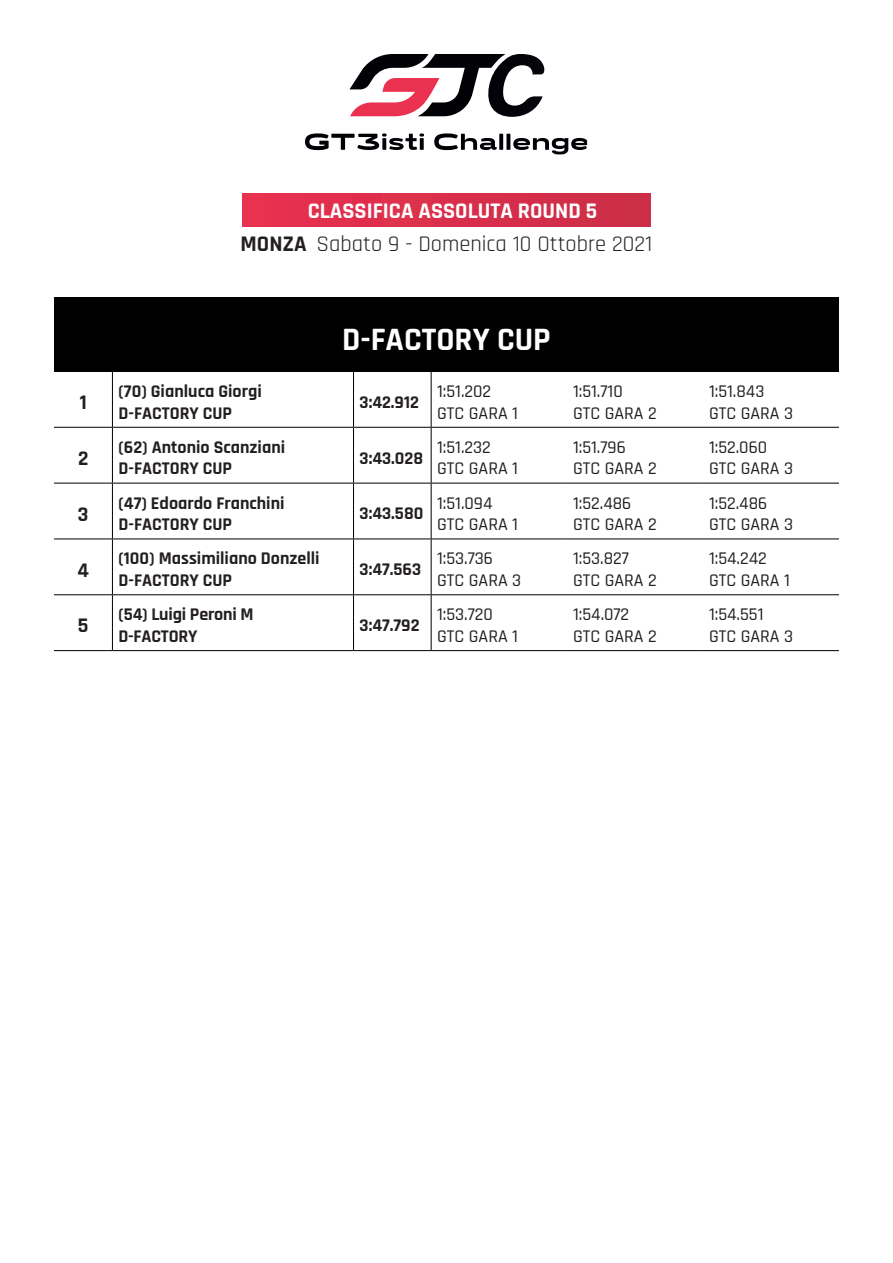
<style>
.page{position:relative;width:893px;height:1263px;background:#fff}
.page>*{position:absolute;margin:0;border:0;box-sizing:border-box;transform-origin:0 0}
.t1{font:700 33px "Rajdhani";color:#fff}
.t2{font:22.5px/33px "Rajdhani";color:#231f20;text-align:center}
.t3{font:700 21px "Rajdhani";color:#231f20}
.t4{font:500 18px "Rajdhani";color:#231f20}
.t5{font:700 18px "Rajdhani";color:#231f20}
.s1{font-weight:700;color:#fff}
.s2{font-weight:700}
</style>
<div class="page">
<svg style="left:305px;top:133px;width:119px;height:17px"></svg>
<svg style="left:434px;top:133px;width:153px;height:21px"></svg>
<svg style="left:349px;top:54px;width:196px;height:63px"></svg>
<div style="left:242px;top:193px;width:409px;height:33px;background:linear-gradient(to right,#ea3050,#cb2d47)"></div>
<div style="left:54px;top:297px;width:785px;height:74px;background:#000001"></div>
<hr style="left:54px;top:371px;width:58px;height:1px;background:#000001">
<hr style="left:112px;top:371px;width:241px;height:1px;background:#000001">
<hr style="left:112px;top:372px;width:1px;height:55px;background:#000001">
<hr style="left:353px;top:371px;width:78px;height:1px;background:#000001">
<hr style="left:353px;top:372px;width:1px;height:55px;background:#000001">
<hr style="left:431px;top:371px;width:136px;height:1px;background:#000001">
<hr style="left:431px;top:372px;width:1px;height:55px;background:#000001">
<hr style="left:567px;top:371px;width:136px;height:1px;background:#000001">
<hr style="left:703px;top:371px;width:136px;height:1px;background:#000001">
<hr style="left:54px;top:427px;width:58px;height:1px;background:#000001">
<hr style="left:112px;top:427px;width:241px;height:1px;background:#000001">
<hr style="left:112px;top:428px;width:1px;height:55px;background:#000001">
<hr style="left:353px;top:427px;width:78px;height:1px;background:#000001">
<hr style="left:353px;top:428px;width:1px;height:55px;background:#000001">
<hr style="left:431px;top:427px;width:136px;height:1px;background:#000001">
<hr style="left:431px;top:428px;width:1px;height:55px;background:#000001">
<hr style="left:567px;top:427px;width:136px;height:1px;background:#000001">
<hr style="left:703px;top:427px;width:136px;height:1px;background:#000001">
<hr style="left:54px;top:483px;width:58px;height:1px;background:#000001">
<hr style="left:112px;top:483px;width:241px;height:1px;background:#000001">
<hr style="left:112px;top:483px;width:1px;height:56px;background:#000001">
<hr style="left:353px;top:483px;width:78px;height:1px;background:#000001">
<hr style="left:353px;top:483px;width:1px;height:56px;background:#000001">
<hr style="left:431px;top:483px;width:136px;height:1px;background:#000001">
<hr style="left:431px;top:483px;width:1px;height:56px;background:#000001">
<hr style="left:567px;top:483px;width:136px;height:1px;background:#000001">
<hr style="left:703px;top:483px;width:136px;height:1px;background:#000001">
<hr style="left:54px;top:539px;width:58px;height:1px;background:#000001">
<hr style="left:112px;top:539px;width:241px;height:1px;background:#000001">
<hr style="left:112px;top:539px;width:1px;height:55px;background:#000001">
<hr style="left:353px;top:539px;width:78px;height:1px;background:#000001">
<hr style="left:353px;top:539px;width:1px;height:55px;background:#000001">
<hr style="left:431px;top:539px;width:136px;height:1px;background:#000001">
<hr style="left:431px;top:539px;width:1px;height:55px;background:#000001">
<hr style="left:567px;top:539px;width:136px;height:1px;background:#000001">
<hr style="left:703px;top:539px;width:136px;height:1px;background:#000001">
<hr style="left:54px;top:594px;width:58px;height:1px;background:#000001">
<hr style="left:112px;top:594px;width:241px;height:1px;background:#000001">
<hr style="left:112px;top:595px;width:1px;height:55px;background:#000001">
<hr style="left:353px;top:594px;width:78px;height:1px;background:#000001">
<hr style="left:353px;top:595px;width:1px;height:55px;background:#000001">
<hr style="left:431px;top:594px;width:136px;height:1px;background:#000001">
<hr style="left:431px;top:595px;width:1px;height:55px;background:#000001">
<hr style="left:567px;top:594px;width:136px;height:1px;background:#000001">
<hr style="left:703px;top:594px;width:136px;height:1px;background:#000001">
<hr style="left:54px;top:650px;width:58px;height:1px;background:#000001">
<hr style="left:112px;top:650px;width:241px;height:1px;background:#000001">
<hr style="left:353px;top:650px;width:78px;height:1px;background:#000001">
<hr style="left:431px;top:650px;width:136px;height:1px;background:#000001">
<hr style="left:567px;top:650px;width:136px;height:1px;background:#000001">
<hr style="left:703px;top:650px;width:136px;height:1px;background:#000001">
<p class="t2" style="left:241px;top:195px;width:413px"><span class="s1">CLASSIFICA ASSOLUTA ROUND 5<br></span><span class="s2">MONZA</span> Sabato 9 - Domenica 10 Ottobre 2021</p>
<p class="t1" style="left:342px;top:319px;width:210px">D-FACTORY CUP</p>
<p class="t3" style="left:80px;top:390px;width:9px">1</p>
<p class="t5" style="left:118px;top:380px;width:145px">(70) Gianluca Giorgi</p>
<p class="t5" style="left:118px;top:402px;width:115px">D-FACTORY CUP</p>
<p class="t5" style="left:359px;top:391px;width:61px">3:42.912</p>
<p class="t4" style="left:437px;top:381px;width:56px">1:51.202</p>
<p class="t4" style="left:437px;top:402px;width:82px">GTC GARA 1</p>
<p class="t4" style="left:573px;top:381px;width:51px">1:51.710</p>
<p class="t4" style="left:573px;top:402px;width:85px">GTC GARA 2</p>
<p class="t4" style="left:709px;top:381px;width:57px">1:51.843</p>
<p class="t4" style="left:709px;top:402px;width:86px">GTC GARA 3</p>
<p class="t3" style="left:78px;top:445px;width:12px">2</p>
<p class="t5" style="left:118px;top:436px;width:168px">(62) Antonio Scanziani</p>
<p class="t5" style="left:118px;top:458px;width:115px">D-FACTORY CUP</p>
<p class="t5" style="left:359px;top:447px;width:65px">3:43.028</p>
<p class="t4" style="left:437px;top:437px;width:55px">1:51.232</p>
<p class="t4" style="left:437px;top:458px;width:82px">GTC GARA 1</p>
<p class="t4" style="left:573px;top:437px;width:54px">1:51.796</p>
<p class="t4" style="left:573px;top:458px;width:85px">GTC GARA 2</p>
<p class="t4" style="left:709px;top:437px;width:60px">1:52.060</p>
<p class="t4" style="left:709px;top:458px;width:86px">GTC GARA 3</p>
<p class="t3" style="left:78px;top:501px;width:12px">3</p>
<p class="t5" style="left:118px;top:492px;width:168px">(47) Edoardo Franchini</p>
<p class="t5" style="left:118px;top:513px;width:115px">D-FACTORY CUP</p>
<p class="t5" style="left:359px;top:503px;width:65px">3:43.580</p>
<p class="t4" style="left:437px;top:492px;width:57px">1:51.094</p>
<p class="t4" style="left:437px;top:514px;width:82px">GTC GARA 1</p>
<p class="t4" style="left:573px;top:492px;width:60px">1:52.486</p>
<p class="t4" style="left:573px;top:514px;width:85px">GTC GARA 2</p>
<p class="t4" style="left:709px;top:492px;width:60px">1:52.486</p>
<p class="t4" style="left:709px;top:514px;width:86px">GTC GARA 3</p>
<p class="t3" style="left:78px;top:557px;width:13px">4</p>
<p class="t5" style="left:118px;top:548px;width:203px">(100) Massimiliano Donzelli</p>
<p class="t5" style="left:118px;top:569px;width:115px">D-FACTORY CUP</p>
<p class="t5" style="left:359px;top:558px;width:63px">3:47.563</p>
<p class="t4" style="left:437px;top:548px;width:57px">1:53.736</p>
<p class="t4" style="left:437px;top:570px;width:86px">GTC GARA 3</p>
<p class="t4" style="left:573px;top:548px;width:57px">1:53.827</p>
<p class="t4" style="left:573px;top:570px;width:85px">GTC GARA 2</p>
<p class="t4" style="left:709px;top:548px;width:59px">1:54.242</p>
<p class="t4" style="left:709px;top:570px;width:82px">GTC GARA 1</p>
<p class="t3" style="left:78px;top:613px;width:12px">5</p>
<p class="t5" style="left:118px;top:603px;width:137px">(54) Luigi Peroni M</p>
<p class="t5" style="left:118px;top:625px;width:81px">D-FACTORY</p>
<p class="t5" style="left:359px;top:614px;width:62px">3:47.792</p>
<p class="t4" style="left:437px;top:604px;width:57px">1:53.720</p>
<p class="t4" style="left:437px;top:626px;width:82px">GTC GARA 1</p>
<p class="t4" style="left:573px;top:604px;width:58px">1:54.072</p>
<p class="t4" style="left:573px;top:626px;width:85px">GTC GARA 2</p>
<p class="t4" style="left:709px;top:604px;width:56px">1:54.551</p>
<p class="t4" style="left:709px;top:626px;width:86px">GTC GARA 3</p>
</div>
